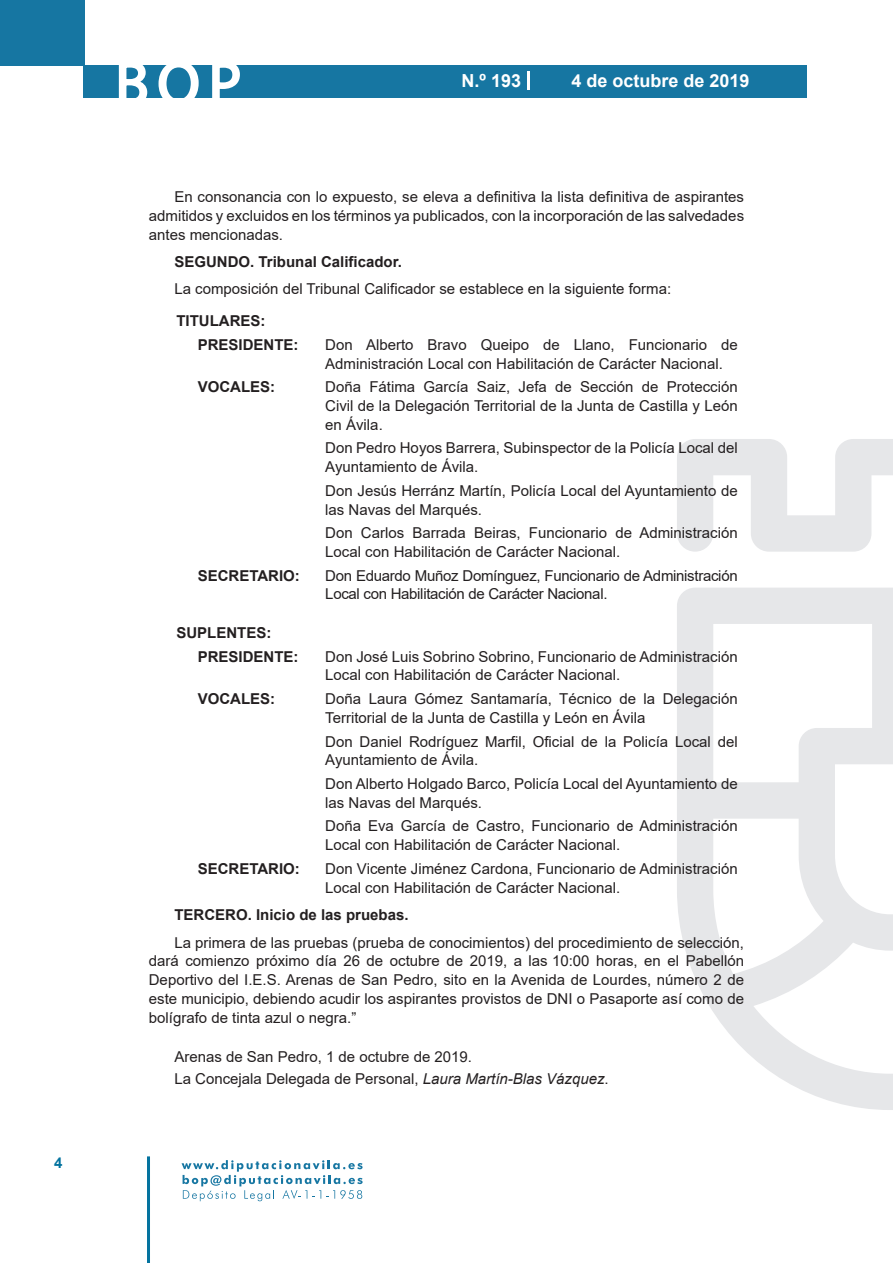
<style>
.page{position:relative;width:893px;height:1263px;background:#fff}
.page>*{position:absolute;margin:0;border:0;box-sizing:border-box;transform-origin:0 0}
.t1{font:500 61.5px "Avant Garde";color:#fff}
.t2{font:700 18px "Arial";color:#fff}
.texto_tabla{font:15px/18.8px "Arial";color:#231f20}
.texto_normal{font:15px/18.8px "Arial";color:#231f20;text-align:justify}
.texto_tabla-2{font:15px/18.8px "Arial";letter-spacing:-.02em;color:#231f20}
.texto_tabla-3{font:700 15px "Arial";color:#231f20}
.texto_normal-2{font:700 15px "Arial";color:#231f20}
.firma{font:15px "Arial";color:#231f20}
.fecha{font:15px "Arial";color:#231f20}
.t3{font:700 15px "Arial";color:#04739f}
.s1{font-style:italic}
</style>
<div class="page">
<div style="left:0;top:0;width:85px;height:65px;background:#1676a2"></div>
<div style="left:84px;top:65px;width:723px;height:33px;background:#1676a2"></div>
<svg style="left:118px;top:65px;width:30px;height:33px"></svg>
<svg style="left:158px;top:65px;width:41px;height:33px"></svg>
<svg style="left:212px;top:65px;width:28px;height:33px"></svg>
<svg style="left:182px;top:1160px;width:181px;height:41px"></svg>
<hr style="left:147px;top:1156px;width:3px;height:107px;background:#04739f">
<svg style="left:528px;top:71px;width:2px;height:19px"></svg>
<svg style="left:677px;top:439px;width:216px;height:671px"></svg>
<p class="t3" style="left:54px;top:1152px;width:10px">4</p>
<h1 class="t1" style="left:115px;top:46px;width:128px">BOP</h1>
<p class="t2" style="left:462px;top:68px;width:61px">N.º 193</p>
<p class="t2" style="left:571px;top:68px;width:180px">4 de octubre de 2019</p>
<p class="texto_normal" style="left:149px;top:188px;width:597px;text-indent:26px">En consonancia con lo expuesto, se eleva a definitiva la lista definitiva de aspirantes admitidos y excluidos en los términos ya publicados, con la incorporación de las salvedades antes mencionadas.</p>
<p class="texto_normal-2" style="left:174px;top:251px;width:229px">SEGUNDO. Tribunal Calificador.</p>
<p class="texto_normal" style="left:174px;top:280px;width:498px">La composición del Tribunal Calificador se establece en la siguiente forma:</p>
<p class="texto_tabla-3" style="left:176px;top:310px;width:91px">TITULARES:</p>
<p class="texto_tabla-3" style="left:198px;top:334px;width:102px">PRESIDENTE:</p>
<p class="texto_tabla" style="left:325px;top:335px;width:414px">Don Alberto Bravo Queipo de Llano, Funcionario de<br>Administración Local con Habilitación de Carácter Nacional.</p>
<p class="texto_tabla-3" style="left:198px;top:376px;width:79px">VOCALES:</p>
<p class="texto_tabla" style="left:325px;top:377px;width:414px;text-align:justify">Doña Fátima García Saiz, Jefa de Sección de Protección Civil de la Delegación Territorial de la Junta de Castilla y León en Ávila.</p>
<p class="texto_tabla" style="left:325px;top:439px;width:414px">Don Pedro Hoyos Barrera, Subinspector de la Policía Local del<br>Ayuntamiento de Ávila.</p>
<p class="texto_tabla" style="left:325px;top:481px;width:414px">Don Jesús Herránz Martín, Policía Local del Ayuntamiento de las Navas del Marqués.</p>
<p class="texto_tabla" style="left:325px;top:523px;width:414px">Don Carlos Barrada Beiras, Funcionario de Administración<br>Local con Habilitación de Carácter Nacional.</p>
<p class="texto_tabla-3" style="left:198px;top:565px;width:104px">SECRETARIO:</p>
<p class="texto_tabla-2" style="left:325px;top:566px;width:414px">Don Eduardo Muñoz Domínguez, Funcionario de Administración<br>Local con Habilitación de Carácter Nacional.</p>
<p class="texto_tabla-3" style="left:176px;top:622px;width:97px">SUPLENTES:</p>
<p class="texto_tabla-3" style="left:198px;top:646px;width:102px">PRESIDENTE:</p>
<p class="texto_tabla" style="left:325px;top:647px;width:414px">Don José Luis Sobrino Sobrino, Funcionario de Administración<br>Local con Habilitación de Carácter Nacional.</p>
<p class="texto_tabla-3" style="left:198px;top:688px;width:79px">VOCALES:</p>
<p class="texto_tabla" style="left:325px;top:689px;width:414px">Doña Laura Gómez Santamaría, Técnico de la Delegación<br>Territorial de la Junta de Castilla y León en Ávila</p>
<p class="texto_tabla" style="left:325px;top:732px;width:414px">Don Daniel Rodríguez Marfil, Oficial de la Policía Local del<br>Ayuntamiento de Ávila.</p>
<p class="texto_tabla" style="left:325px;top:774px;width:414px">Don Alberto Holgado Barco, Policía Local del Ayuntamiento de las Navas del Marqués.</p>
<p class="texto_tabla" style="left:325px;top:817px;width:414px">Doña Eva García de Castro, Funcionario de Administración<br>Local con Habilitación de Carácter Nacional.</p>
<p class="texto_tabla-3" style="left:198px;top:858px;width:104px">SECRETARIO:</p>
<p class="texto_tabla" style="left:325px;top:859px;width:414px">Don Vicente Jiménez Cardona, Funcionario de Administración<br>Local con Habilitación de Carácter Nacional.</p>
<p class="texto_normal-2" style="left:174px;top:904px;width:236px">TERCERO. Inicio de las pruebas.</p>
<p class="texto_normal" style="left:149px;top:933px;width:597px;text-indent:26px">La primera de las pruebas (prueba de conocimientos) del procedimiento de selección, dará comienzo próximo día 26 de octubre de 2019, a las 10:00 horas, en el Pabellón Deportivo del I.E.S. Arenas de San Pedro, sito en la Avenida de Lourdes, número 2 de este municipio, debiendo acudir los aspirantes provistos de DNI o Pasaporte así como de bolígrafo de tinta azul o negra.”</p>
<p class="fecha" style="left:174px;top:1046px;width:299px">Arenas de San Pedro, 1 de octubre de 2019.</p>
<p class="firma" style="left:174px;top:1068px;width:436px">La Concejala Delegada de Personal, <span class="s1">Laura Martín-Blas Vázquez</span>.</p>
</div>
